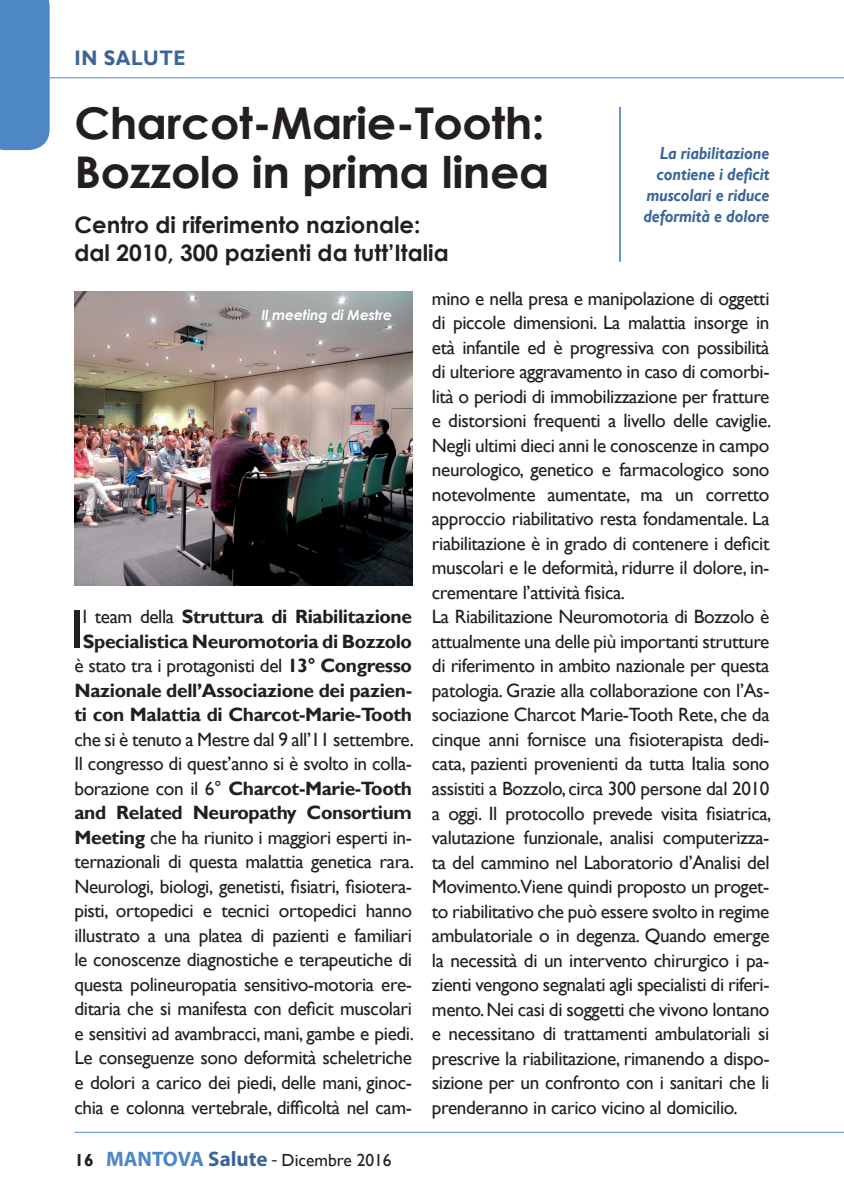
<style>
.page{position:relative;width:844px;height:1191px;background:#fff}
.page>*{position:absolute;margin:0;border:0;box-sizing:border-box;transform-origin:0 0}
.t1{font:55.12px "Gill Sans";color:#231f20}
.t2{font:700 43.75px/49px "Century Gothic";letter-spacing:-.01em;color:#231f20;scale:1.05 1}
.t3{font:700 22.75px/28px "Century Gothic";color:#231f20}
.t4{font:700 21px "Gill Sans";letter-spacing:.03em;color:#3a6697;scale:.9 1}
.t5{font:19.25px/24.5px "Gill Sans";letter-spacing:-.02em;color:#231f20;text-align:justify}
.t6{font:700 19.25px/24.5px "Gill Sans";letter-spacing:-.02em;color:#231f20;text-align:center}
.t7{font:italic 700 17.5px/21px "Gill Sans";letter-spacing:-.01em;color:#3a6697;text-align:right;scale:.9 1}
.t8{font:17.5px "Gill Sans";color:#231f20}
.t9{font:italic 700 14px "Century Gothic";letter-spacing:-.01em;color:#fff}
.s1{font-weight:400}
.s2{font-weight:700}
.s3{font-family:"Myriad Pro";font-weight:700;font-size:21px;color:#4d87c6}
.s4{font-family:"Myriad Pro";font-weight:700;font-size:21px;color:#3a6697}
.s5{font-family:"Myriad Pro";font-size:19.25px}
</style>
<div class="page">
<div style="left:0;top:0;width:50px;height:150px;background:#4d87c6"></div>
<hr style="left:50px;top:77px;width:793px;height:1px;background:#4d87c6">
<hr style="left:74px;top:1131px;width:769px;height:1px;background:#4d87c6">
<hr style="left:619px;top:107px;width:1px;height:155px;background:#4d87c6">
<img style="left:74px;top:291px;width:338px;height:294px">
<p class="t4" style="left:74px;top:46px;width:125px">IN SALUTE</p>
<h2 class="t2" style="left:74px;top:97px;width:453px">Charcot-Marie-Tooth:<br>Bozzolo in prima linea</h2>
<p class="t3" style="left:74px;top:210px;width:376px">Centro di riferimento nazionale: dal 2010, 300 pazienti da tutt’Italia</p>
<p class="t7" style="left:643px;top:143px;width:142px">La riabilitazione contiene i deficit muscolari e riduce deformità e dolore</p>
<p class="t9" style="left:261px;top:305px;width:132px">Il meeting di Mestre</p>
<p class="t6" style="left:74px;top:605px;width:339px"><span class="s1">l team della</span> Struttura di Riabilitazione Specialistica Neuromotoria di Bozzolo <span class="s1">è stato tra i protagonisti del</span> 13° Congresso Nazionale dell’Associazione dei pazien&shy;ti con Malattia di Charcot-Marie-Tooth</p>
<p class="t5" style="left:74px;top:727px;width:341px">che si è tenuto a Mestre dal 9 all’11 settembre.<br>Il congresso di quest’anno si è svolto in colla&shy;borazione con il 6° <span class="s2">Charcot-Marie-Tooth and Related Neuropathy Consortium Meeting</span> che ha riunito i maggiori esperti in&shy;ternazionali di questa malattia genetica rara.<br>Neurologi, biologi, genetisti, fisiatri, fisiotera&shy;pisti, ortopedici e tecnici ortopedici hanno illustrato a una platea di pazienti e familiari le conoscenze diagnostiche e terapeutiche di questa polineuropatia sensitivo-motoria ere&shy;ditaria che si manifesta con deficit muscolari e sensitivi ad avambracci, mani, gambe e piedi.<br>Le conseguenze sono deformità scheletriche e dolori a carico dei piedi, delle mani, ginoc&shy;chia e colonna vertebrale, difficoltà nel cam-</p>
<h1 class="t1" style="left:70px;top:597px;width:15px">I</h1>
<p class="t8" style="left:74px;top:1150px;width:319px"><span class="s2">16</span> <span class="s3">MANTOVA</span> <span class="s4">Salute</span> <span class="s5">-</span> Dicembre 2016</p>
<p class="t5" style="left:432px;top:286px;width:341px;text-align:left">mino e nella presa e manipolazione di oggetti di piccole dimensioni. La malattia insorge in età infantile ed è progressiva con possibilità di ulteriore aggravamento in caso di comorbi&shy;lità o periodi di immobilizzazione per fratture e distorsioni frequenti a livello delle caviglie.<br>Negli ultimi dieci anni le conoscenze in campo neurologico, genetico e farmacologico sono notevolmente aumentate, ma un corretto approccio riabilitativo resta fondamentale. La riabilitazione è in grado di contenere i deficit muscolari e le deformità, ridurre il dolore, in&shy;crementare l’attività fisica.<br>La Riabilitazione Neuromotoria di Bozzolo è attualmente una delle più importanti strutture di riferimento in ambito nazionale per questa patologia. Grazie alla collaborazione con l’As&shy;sociazione Charcot Marie-Tooth Rete, che da cinque anni fornisce una fisioterapista dedi&shy;cata, pazienti provenienti da tutta Italia sono assistiti a Bozzolo, circa 300 persone dal 2010 a oggi. Il protocollo prevede visita fisiatrica, valutazione funzionale, analisi computerizza&shy;ta del cammino nel Laboratorio d’Analisi del Movimento.Viene quindi proposto un proget&shy;to riabilitativo che può essere svolto in regime ambulatoriale o in degenza. Quando emerge la necessità di un intervento chirurgico i pa&shy;zienti vengono segnalati agli specialisti di riferi&shy;mento. Nei casi di soggetti che vivono lontano e necessitano di trattamenti ambulatoriali si prescrive la riabilitazione, rimanendo a dispo&shy;sizione per un confronto con i sanitari che li prenderanno in carico vicino al domicilio.</p>
</div>
